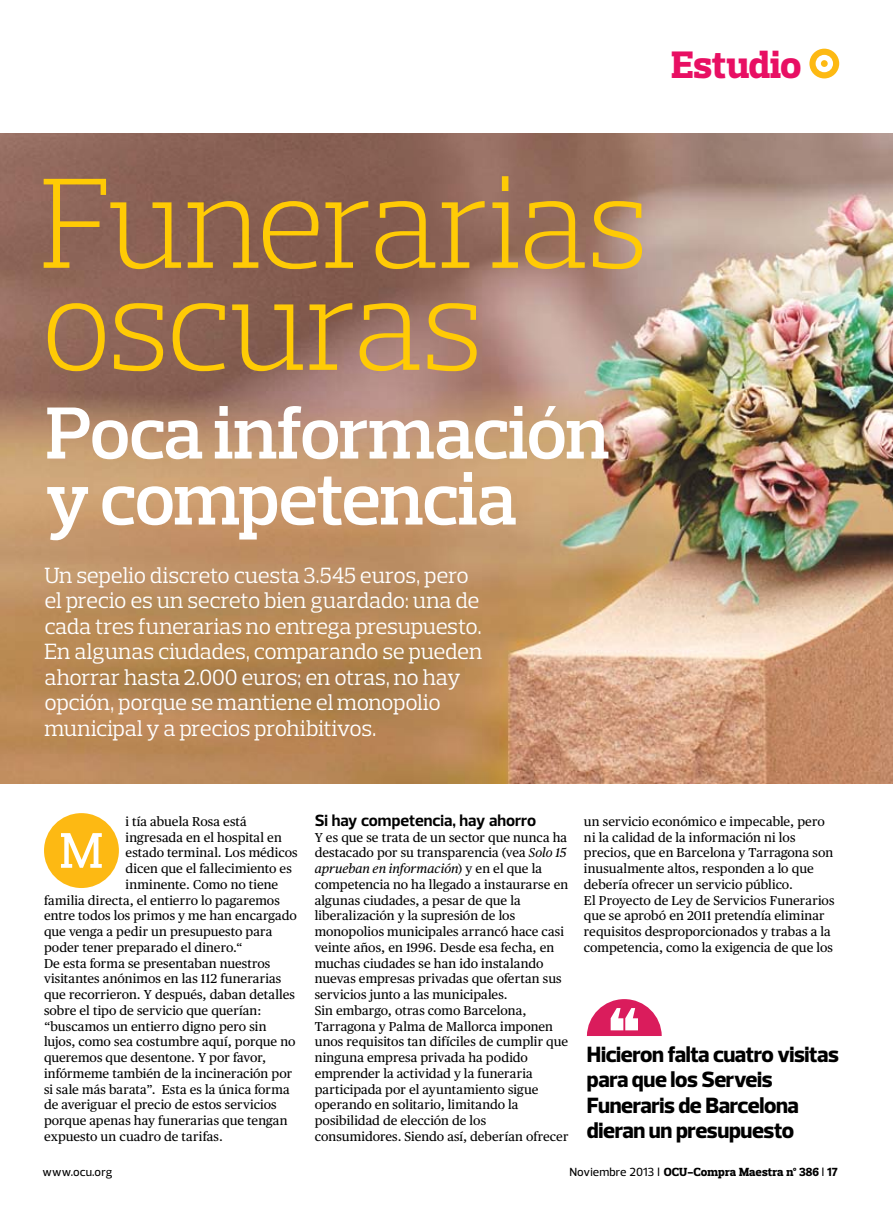
<style>
.page{position:relative;width:893px;height:1212px;background:#fff}
.page>*{position:absolute;margin:0;border:0;box-sizing:border-box;transform-origin:0 0}
.t1{font:300 130.8px/102px "Prelo Slab";letter-spacing:-.02em;color:#ffcb05}
.t2{font:600 75px/66px "Prelo Slab";letter-spacing:-.025em;color:#fff}
.t3{font:500 51px "Prelo Slab";color:#fff}
.t4{font:800 39px "Prelo Slab";color:#e80f63}
.t5{font:22.5px/25.5px "Prelo Slab";letter-spacing:-.015em;color:#fff}
.t6{font:800 22.5px/25.5px "Prelo";letter-spacing:-.015em;color:#000}
.t7{font:700 16.5px "Prelo";color:#000}
.t8{font:12.9px/15.8px "Publico Text";letter-spacing:.005em;color:#000}
.t9{font:800 12px "Prelo Slab";letter-spacing:.005em;color:#000}
.t10{font:500 12px "Prelo";letter-spacing:.01em;color:#000}
.s1{font-style:italic}
.s2{font-family:"Prelo";font-weight:500}
.s3{font-family:"Prelo"}
</style>
<div class="page">
<svg style="left:809px;top:49px;width:30px;height:29px"></svg>
<img style="left:0;top:133px;width:893px;height:650px">
<div style="left:44px;top:813px;width:75px;height:75px;background:#fdb913;border-radius:50%"></div>
<svg style="left:587px;top:999px;width:75px;height:37px"></svg>
<h3 class="t4" style="left:671px;top:41px;width:132px">Estudio</h3>
<h1 class="t1" style="left:40px;top:172px;width:610px">Funerarias oscuras</h1>
<h2 class="t2" style="left:46px;top:400px;width:565px">Poca información y competencia</h2>
<p class="t5" style="left:44px;top:562px;width:439px">Un sepelio discreto cuesta 3.545 euros, pero el precio es un secreto bien guardado: una de cada tres funerarias no entrega presupuesto.<br>En algunas ciudades, comparando se pueden ahorrar hasta 2.000 euros; en otras, no hay opción, porque se mantiene el monopolio municipal y a precios prohibitivos.</p>
<p class="t8" style="left:126px;top:813px;width:123px">i tía abuela Rosa está</p>
<p class="t8" style="left:126px;top:829px;width:158px">ingresada en el hospital en</p>
<p class="t8" style="left:126px;top:845px;width:174px">estado terminal. Los médicos</p>
<p class="t8" style="left:126px;top:861px;width:168px">dicen que el fallecimiento es</p>
<p class="t8" style="left:126px;top:876px;width:154px">inminente. Como no tiene</p>
<p class="t8" style="left:44px;top:892px;width:237px">familia directa, el entierro lo pagaremos</p>
<p class="t8" style="left:44px;top:908px;width:254px">entre todos los primos y me han encargado</p>
<p class="t8" style="left:44px;top:924px;width:230px">que venga a pedir un presupuesto para</p>
<p class="t8" style="left:44px;top:939px;width:200px">poder tener preparado el dinero.“</p>
<p class="t8" style="left:44px;top:955px;width:228px">De esta forma se presentaban nuestros</p>
<p class="t8" style="left:44px;top:971px;width:239px">visitantes anónimos en las 112 funerarias</p>
<p class="t8" style="left:44px;top:987px;width:252px">que recorrieron. Y después, daban detalles</p>
<p class="t8" style="left:44px;top:1002px;width:219px">sobre el tipo de servicio que querían:</p>
<p class="t8" style="left:44px;top:1018px;width:224px">“buscamos un entierro digno pero sin</p>
<p class="t8" style="left:44px;top:1034px;width:253px">lujos, como sea costumbre aquí, porque no</p>
<p class="t8" style="left:44px;top:1050px;width:224px">queremos que desentone. Y por favor,</p>
<p class="t8" style="left:44px;top:1065px;width:250px">infórmeme también de la incineración por</p>
<p class="t8" style="left:44px;top:1081px;width:247px">si sale más barata”. Esta es la única forma</p>
<p class="t8" style="left:44px;top:1097px;width:234px">de averiguar el precio de estos servicios</p>
<p class="t8" style="left:44px;top:1113px;width:245px">porque apenas hay funerarias que tengan</p>
<p class="t8" style="left:44px;top:1128px;width:180px">expuesto un cuadro de tarifas.</p>
<h3 class="t3" style="left:60px;top:819px;width:44px">M</h3>
<p class="t7" style="left:315px;top:810px;width:223px">Si hay competencia, hay ahorro</p>
<p class="t8" style="left:315px;top:829px;width:255px">Y es que se trata de un sector que nunca ha destacado por su transparencia (vea <span class="s1">Solo 15 aprueban en información</span>) y en el que la competencia no ha llegado a instaurarse en algunas ciudades, a pesar de que la liberalización y la supresión de los monopolios municipales arrancó hace casi veinte años, en 1996. Desde esa fecha, en muchas ciudades se han ido instalando nuevas empresas privadas que ofertan sus servicios junto a las municipales.<br>Sin embargo, otras como Barcelona, Tarragona y Palma de Mallorca imponen unos requisitos tan difíciles de cumplir que ninguna empresa privada ha podido emprender la actividad y la funeraria participada por el ayuntamiento sigue operando en solitario, limitando la posibilidad de elección de los consumidores. Siendo así, deberían ofrecer</p>
<p class="t8" style="left:584px;top:813px;width:252px">un servicio económico e impecable, pero ni la calidad de la información ni los precios, que en Barcelona y Tarragona son inusualmente altos, responden a lo que debería ofrecer un servicio público.<br>El Proyecto de Ley de Servicios Funerarios que se aprobó en 2011 pretendía eliminar requisitos desproporcionados y trabas a la competencia, como la exigencia de que los</p>
<h3 class="t6" style="left:587px;top:1041px;width:253px">Hicieron falta cuatro visitas para que los Serveis<br>Funeraris de Barcelona dieran un presupuesto</h3>
<p class="t10" style="left:43px;top:1164px;width:71px">www.ocu.org</p>
<p class="t9" style="left:569px;top:1164px;width:270px"><span class="s2">Noviembre 2013 l</span> OCU-Compra Maestra nº 386 <span class="s2">l</span> <span class="s3">17</span></p>
</div>
